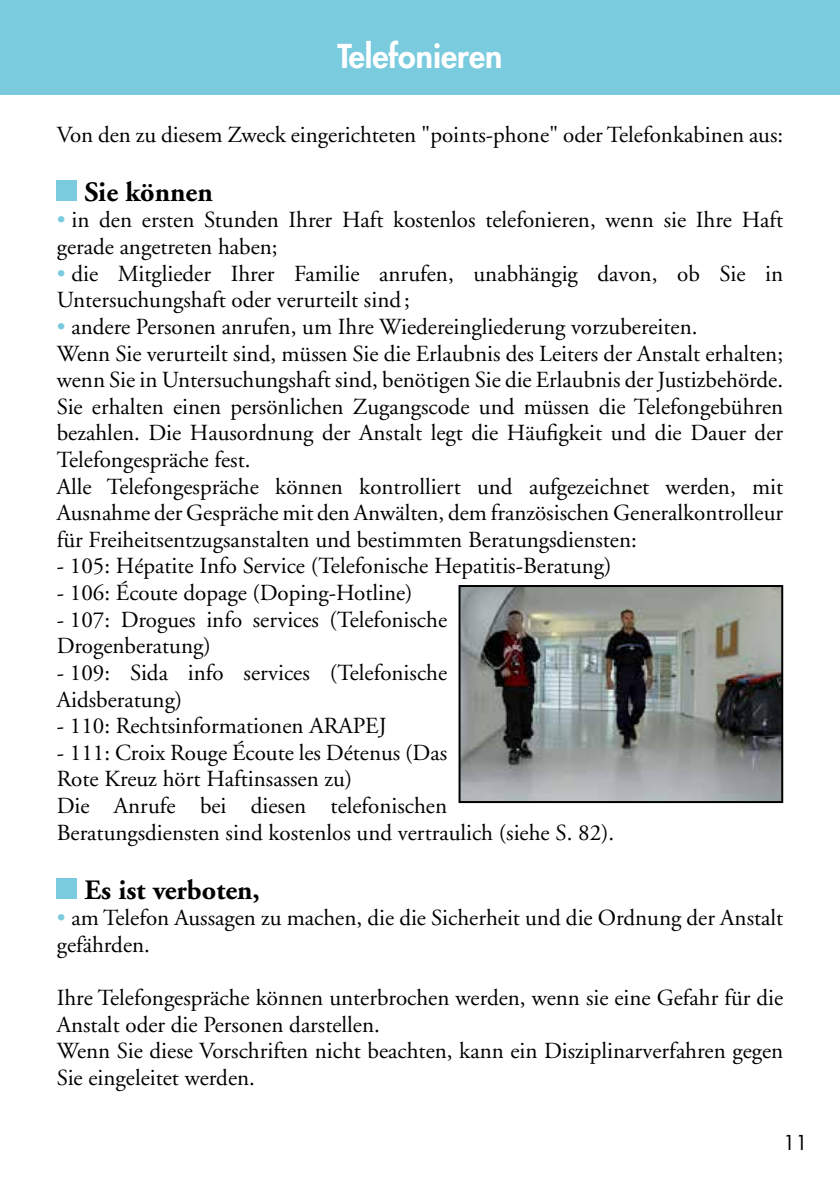
<style>
.page{position:relative;width:840px;height:1191px;background:#fff}
.page>*{position:absolute;margin:0;border:0;box-sizing:border-box;transform-origin:0 0}
.t1{font:800 32px "Futura";color:#fff}
.t2{font:700 28px "Adobe Garamond";color:#000}
.t3{font:23px/26.6px "Adobe Garamond";color:#000}
.t4{font:20px "Futura";color:#000}
.s1{color:#7acbde}
</style>
<div class="page">
<div style="left:0;top:0;width:839px;height:94px;background:#7acbde"></div>
<div style="left:57px;top:180px;width:20px;height:20px;background:#7acbde"></div>
<div style="left:57px;top:878px;width:20px;height:20px;background:#7acbde"></div>
<img style="left:461px;top:588px;width:318px;height:212px">
<div style="left:458px;top:585px;width:324px;height:218px;border:2px solid #000"></div>
<h1 class="t1" style="left:337px;top:35px;width:166px">Telefonieren</h1>
<p class="t3" style="left:57px;top:122px;width:727px">Von den zu diesem Zweck eingerichteten "points-phone" oder Telefonkabinen aus:</p>
<p class="t2" style="left:84px;top:177px;width:130px">Sie können</p>
<p class="t3" style="left:57px;top:207px;width:727px"><span class="s1">•</span> in den ersten Stunden Ihrer Haft kostenlos telefonieren, wenn sie Ihre Haft gerade angetreten haben;</p>
<p class="t3" style="left:57px;top:261px;width:727px"><span class="s1">•</span> die Mitglieder Ihrer Familie anrufen, unabhängig davon, ob Sie in<br>Untersuchungshaft oder verurteilt sind;</p>
<p class="t3" style="left:57px;top:314px;width:727px"><span class="s1">•</span> andere Personen anrufen, um Ihre Wiedereingliederung vorzubereiten.<br>Wenn Sie verurteilt sind, müssen Sie die Erlaubnis des Leiters der Anstalt erhalten; wenn Sie in Untersuchungshaft sind, benötigen Sie die Erlaubnis der Justizbehörde.<br>Sie erhalten einen persönlichen Zugangscode und müssen die Telefongebühren bezahlen. Die Hausordnung der Anstalt legt die Häufigkeit und die Dauer der Telefongespräche fest.<br>Alle Telefongespräche können kontrolliert und aufgezeichnet werden, mit Ausnahme der Gespräche mit den Anwälten, dem französischen Generalkontrolleur für Freiheitsentzugsanstalten und bestimmten Beratungsdiensten:</p>
<p class="t3" style="left:57px;top:553px;width:556px">- 105: Hépatite Info Service (Telefonische Hepatitis-Beratung)</p>
<p class="t3" style="left:57px;top:580px;width:357px">- 106: Écoute dopage (Doping-Hotline)</p>
<p class="t3" style="left:57px;top:607px;width:391px">- 107: Drogues info services (Telefonische<br>Drogenberatung)</p>
<p class="t3" style="left:57px;top:660px;width:392px">- 109: Sida info services (Telefonische<br>Aidsberatung)</p>
<p class="t3" style="left:57px;top:713px;width:331px">- 110: Rechtsinformationen ARAPEJ</p>
<p class="t3" style="left:57px;top:740px;width:559px">- 111: Croix Rouge Écoute les Détenus (Das<br>Rote Kreuz hört Haftinsassen zu)<br>Die Anrufe bei diesen telefonischen Beratungsdiensten sind kostenlos und vertraulich (siehe S. 82).</p>
<p class="t2" style="left:84px;top:874px;width:177px">Es ist verboten,</p>
<p class="t3" style="left:57px;top:905px;width:727px"><span class="s1">•</span> am Telefon Aussagen zu machen, die die Sicherheit und die Ordnung der Anstalt gefährden.</p>
<p class="t3" style="left:57px;top:985px;width:727px">Ihre Telefongespräche können unterbrochen werden, wenn sie eine Gefahr für die Anstalt oder die Personen darstellen.<br>Wenn Sie diese Vorschriften nicht beachten, kann ein Disziplinarverfahren gegen Sie eingeleitet werden.</p>
<p class="t4" style="left:782px;top:1129px;width:26px">11</p>
</div>
